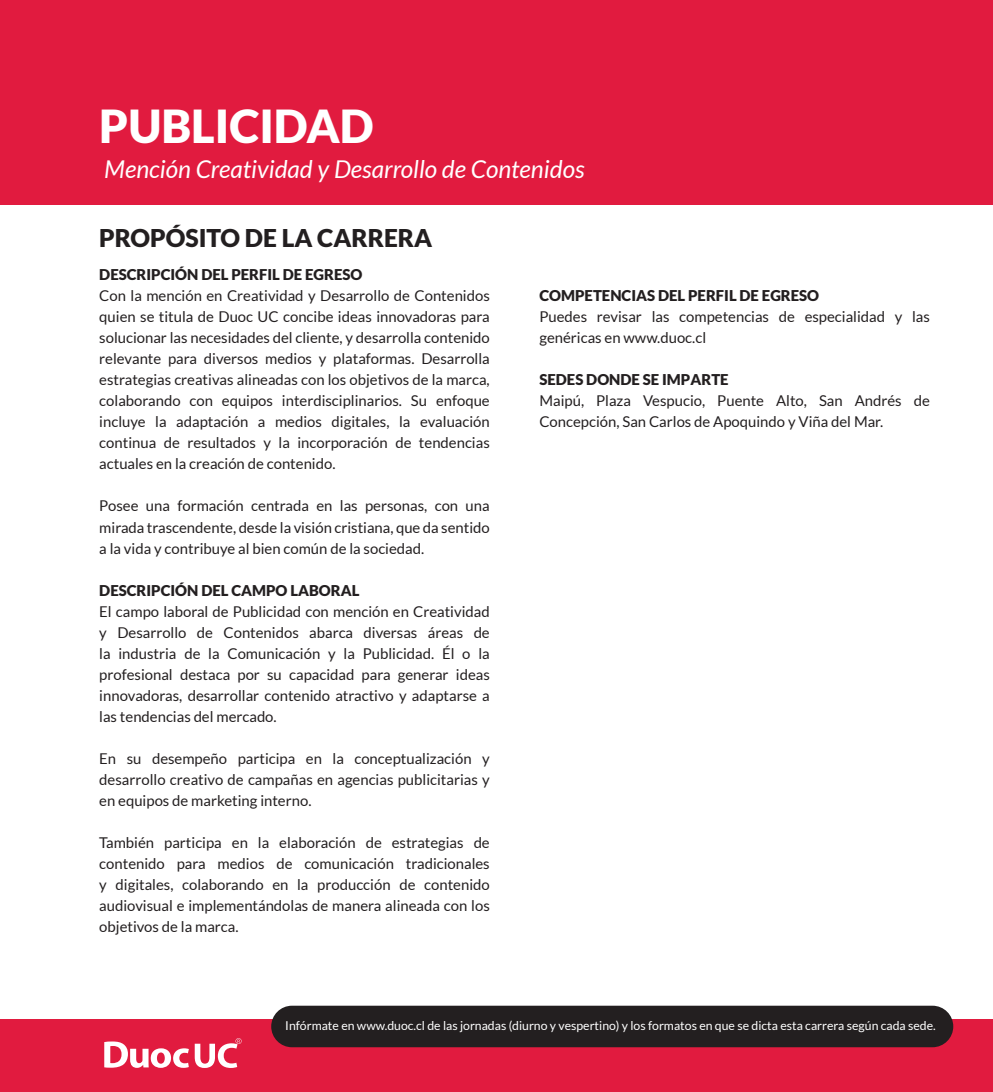
<style>
.page{position:relative;width:993px;height:1092px;background:#fff}
.page>*{position:absolute;margin:0;border:0;box-sizing:border-box;transform-origin:0 0}
.t1{font:900 45.5px "Lato";color:#fff}
.t2{font:italic 24.5px "Lato";color:#fff}
.t3{font:900 24.5px "Lato";color:#231f20}
.t4{font:14.88px/21px "Lato";color:#231f20;text-align:justify}
.t5{font:900 14.88px "Lato";color:#231f20}
.t6{font:12.25px "Lato";color:#fff}
</style>
<div class="page">
<div style="left:0;top:1019px;width:992px;height:72px;background:#e11b3f"></div>
<svg style="left:104px;top:1041px;width:85px;height:26px"></svg>
<svg style="left:195px;top:1038px;width:46px;height:29px"></svg>
<div style="left:271px;top:1005px;width:681px;height:42px;background:#231f20;border-radius:21px"></div>
<div style="left:0;top:0;width:992px;height:204px;background:#e11b3f"></div>
<p class="t1" style="left:99px;top:100px;width:276px">PUBLICIDAD</p>
<p class="t2" style="left:104px;top:155px;width:481px">Mención Creatividad y Desarrollo de Contenidos</p>
<h2 class="t3" style="left:99px;top:224px;width:334px">PROPÓSITO DE LA CARRERA</h2>
<p class="t5" style="left:99px;top:266px;width:264px">DESCRIPCIÓN DEL PERFIL DE EGRESO</p>
<p class="t4" style="left:99px;top:285px;width:392px">Con la mención en Creatividad y Desarrollo de Contenidos quien se titula de Duoc UC concibe ideas innovadoras para solucionar las necesidades del cliente, y desarrolla contenido relevante para diversos medios y plataformas. Desarrolla estrategias creativas alineadas con los objetivos de la marca, colaborando con equipos interdisciplinarios. Su enfoque incluye la adaptación a medios digitales, la evaluación continua de resultados y la incorporación de tendencias actuales en la creación de contenido.</p>
<p class="t4" style="left:99px;top:495px;width:392px">Posee una formación centrada en las personas, con una mirada trascendente, desde la visión cristiana, que da sentido a la vida y contribuye al bien común de la sociedad.</p>
<p class="t5" style="left:99px;top:581px;width:261px">DESCRIPCIÓN DEL CAMPO LABORAL</p>
<p class="t4" style="left:99px;top:600px;width:392px">El campo laboral de Publicidad con mención en Creatividad y Desarrollo de Contenidos abarca diversas áreas de la industria de la Comunicación y la Publicidad. Él o la profesional destaca por su capacidad para generar ideas innovadoras, desarrollar contenido atractivo y adaptarse a las tendencias del mercado.</p>
<p class="t4" style="left:99px;top:747px;width:392px">En su desempeño participa en la conceptualización y desarrollo creativo de campañas en agencias publicitarias y en equipos de marketing interno.</p>
<p class="t4" style="left:99px;top:831px;width:392px">También participa en la elaboración de estrategias de contenido para medios de comunicación tradicionales y digitales, colaborando en la producción de contenido audiovisual e implementándolas de manera alineada con los objetivos de la marca.</p>
<p class="t5" style="left:539px;top:287px;width:281px">COMPETENCIAS DEL PERFIL DE EGRESO</p>
<p class="t4" style="left:539px;top:306px;width:392px">Puedes revisar las competencias de especialidad y las genéricas en www.duoc.cl</p>
<p class="t5" style="left:539px;top:371px;width:191px">SEDES DONDE SE IMPARTE</p>
<p class="t4" style="left:539px;top:390px;width:392px">Maipú, Plaza Vespucio, Puente Alto, San Andrés de<br>Concepción, San Carlos de Apoquindo y Viña del Mar.</p>
<p class="t6" style="left:285px;top:1019px;width:652px">Infórmate en www.duoc.cl de las jornadas (diurno y vespertino) y los formatos en que se dicta esta carrera según cada sede.</p>
</div>
